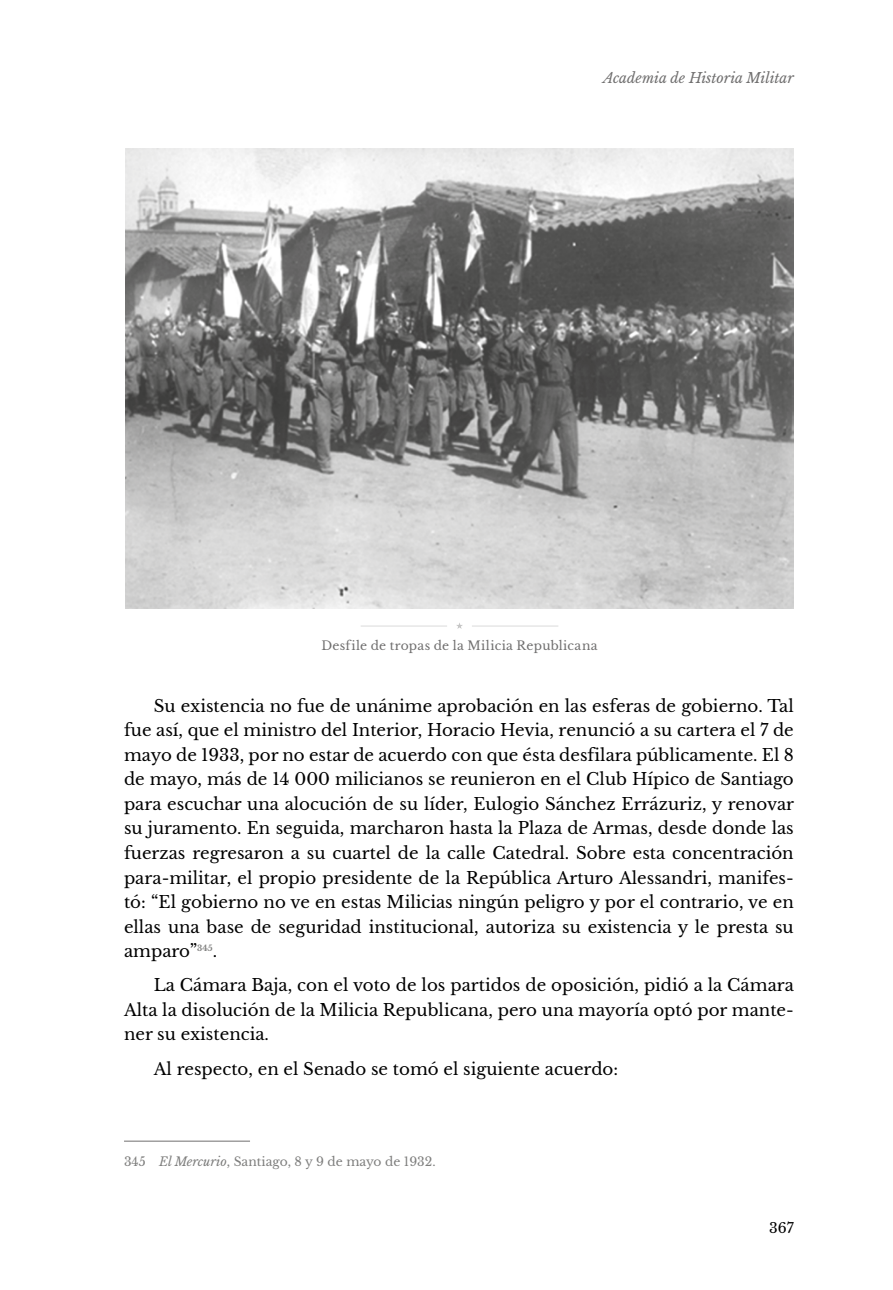
<style>
.page{position:relative;width:893px;height:1290px;background:#fff}
.page>*{position:absolute;margin:0;border:0;box-sizing:border-box;transform-origin:0 0}
.t1{font:16.62px/24.5px "Libre Baskerville";color:#000;text-align:justify}
.t2{font:italic 14px "Libre Baskerville";color:#706f6f}
.t3{font:14px "Libre Baskerville";color:#000}
.t4{font:12.25px "Libre Baskerville";color:#7e7e7d}
.t5{font:12.25px "Libre Baskerville";letter-spacing:.025em;color:#706f6f}
.s1{font-style:italic}
</style>
<div class="page">
<hr style="left:124px;top:1141px;width:126px;height:1px;background:#706f6f">
<img style="left:125px;top:149px;width:669px;height:459px">
<hr style="left:361px;top:626px;width:86px;height:1px;background:#dadada">
<hr style="left:472px;top:626px;width:86px;height:1px;background:#dadada">
<p class="t2" style="left:603px;top:69px;width:192px">Academia de Historia Militar</p>
<p class="t5" style="left:321px;top:638px;width:278px">Desfile de tropas de la Milicia Republicana</p>
<p class="t1" style="left:124px;top:694px;width:672px;text-indent:30px">Su existencia no fue de unánime aprobación en las esferas de gobierno. Tal fue así, que el ministro del Interior, Horacio Hevia, renunció a su cartera el 7 de mayo de 1933, por no estar de acuerdo con que ésta desfilara públicamente. El 8 de mayo, más de 14 000 milicianos se reunieron en el Club Hípico de Santiago para escuchar una alocución de su líder, Eulogio Sánchez Errázuriz, y renovar su juramento. En seguida, marcharon hasta la Plaza de Armas, desde donde las fuerzas regresaron a su cuartel de la calle Catedral. Sobre esta concentración para-militar, el propio presidente de la República Arturo Alessandri, manifes&shy;tó: “El gobierno no ve en estas Milicias ningún peligro y por el contrario, ve en ellas una base de seguridad institucional, autoriza su existencia y le presta su amparo”<sup>345</sup>.</p>
<p class="t1" style="left:124px;top:973px;width:671px;text-indent:30px">La Cámara Baja, con el voto de los partidos de oposición, pidió a la Cámara Alta la disolución de la Milicia Republicana, pero una mayoría optó por mante&shy;ner su existencia.</p>
<p class="t1" style="left:154px;top:1056px;width:466px">Al respecto, en el Senado se tomó el siguiente acuerdo:</p>
<p class="t4" style="left:124px;top:1154px;width:313px">345 <span class="s1">El Mercurio</span>, Santiago, 8 y 9 de mayo de 1932.</p>
<p class="t3" style="left:769px;top:1219px;width:26px">367</p>
</div>
